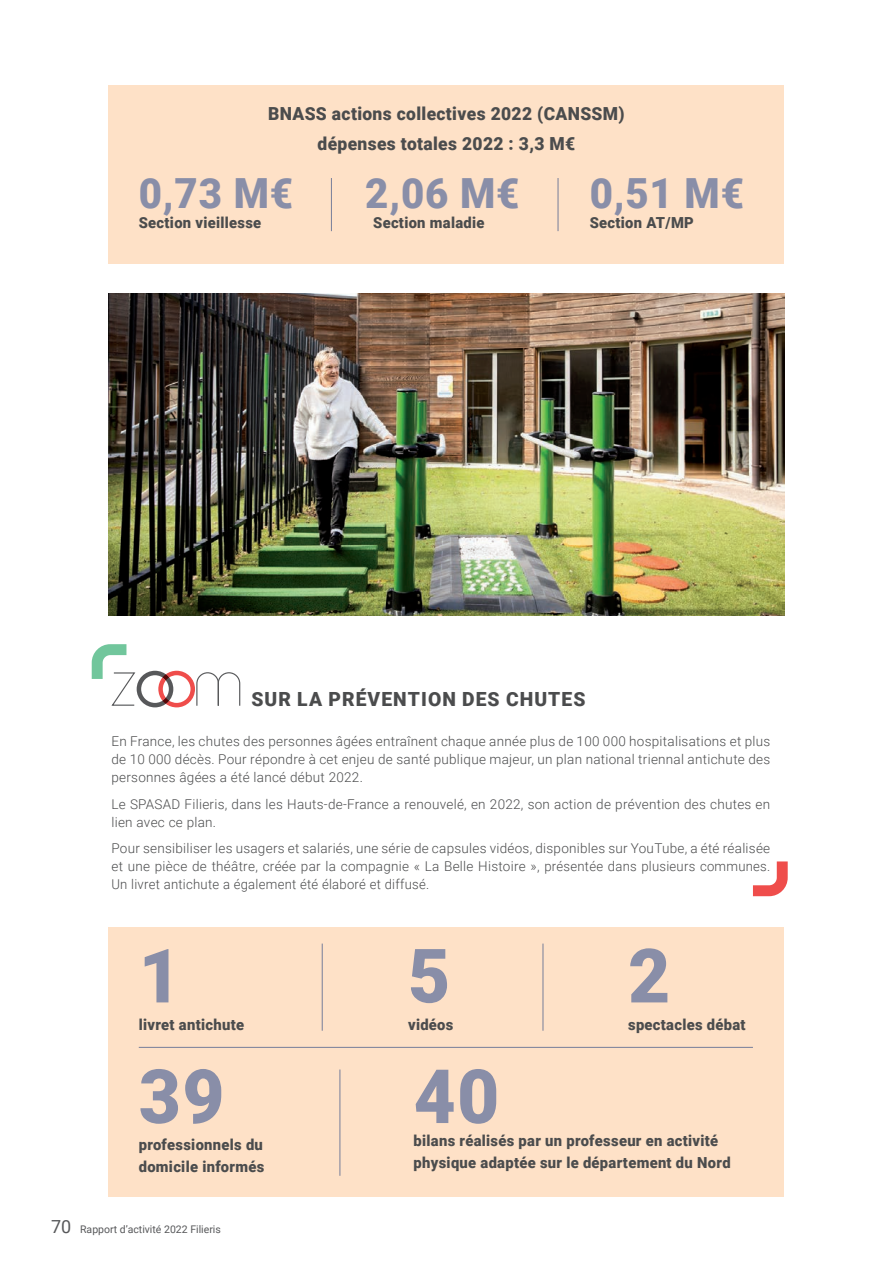
<style>
.page{position:relative;width:893px;height:1263px;background:#fff}
.page>*{position:absolute;margin:0;border:0;box-sizing:border-box;transform-origin:0 0}
.t1{font:900 75px/120.6px "Roboto";color:#898ea8}
.t2{font:900 41.55px "Roboto";color:#898ea8}
.t3{font:900 19.5px "Roboto";letter-spacing:.055em;color:#4b4c4d}
.t4{font:900 18px/30px "Roboto";letter-spacing:.02em;color:#4b4c4d;text-align:center}
.t5{font:900 15.3px/22.2px "Roboto";letter-spacing:.02em;color:#4b4c4d}
.t6{font:300 13.5px/18px "Roboto";letter-spacing:.02em;color:#4b4c4d;text-align:justify}
.t7{font:10.5px "Roboto";color:#57585a}
.s1{font-size:18px}
</style>
<div class="page">
<svg style="left:91px;top:644px;width:150px;height:63px"></svg>
<svg style="left:753px;top:861px;width:35px;height:36px"></svg>
<div style="left:109px;top:928px;width:675px;height:269px;background:#fee1c7"></div>
<hr style="left:322px;top:943px;width:1px;height:88px;background:#767e9a">
<hr style="left:340px;top:1069px;width:1px;height:107px;background:#767e9a">
<hr style="left:543px;top:943px;width:1px;height:88px;background:#767e9a">
<hr style="left:139px;top:1047px;width:614px;height:1px;background:#767e9a">
<img style="left:109px;top:293px;width:675px;height:322px">
<div style="left:109px;top:85px;width:675px;height:179px;background:#fee1c7"></div>
<hr style="left:331px;top:178px;width:1px;height:53px;background:#767e9a">
<hr style="left:558px;top:178px;width:1px;height:53px;background:#767e9a">
<h3 class="t4" style="left:268px;top:98px;width:358px">BNASS actions collectives 2022 (CANSSM) dépenses totales 2022 : 3,3 M€</h3>
<h2 class="t2" style="left:139px;top:164px;width:156px">0,73 M€</h2>
<h2 class="t2" style="left:365px;top:164px;width:156px">2,06 M€</h2>
<h2 class="t2" style="left:590px;top:164px;width:156px">0,51 M€</h2>
<p class="t5" style="left:139px;top:211px;width:124px">Section vieillesse</p>
<p class="t5" style="left:373px;top:211px;width:113px">Section maladie</p>
<p class="t5" style="left:590px;top:211px;width:106px">Section AT/MP</p>
<h3 class="t3" style="left:251px;top:685px;width:336px">SUR LA PRÉVENTION DES CHUTES</h3>
<p class="t6" style="left:111px;top:732px;width:660px">En France, les chutes des personnes âgées entraînent chaque année plus de 100 000 hospitalisations et plus de 10 000 décès. Pour répondre à cet enjeu de santé publique majeur, un plan national triennal antichute des personnes âgées a été lancé début 2022.</p>
<p class="t6" style="left:111px;top:794px;width:660px">Le SPASAD Filieris, dans les Hauts-de-France a renouvelé, en 2022, son action de prévention des chutes en lien avec ce plan.</p>
<p class="t6" style="left:111px;top:839px;width:660px">Pour sensibiliser les usagers et salariés, une série de capsules vidéos, disponibles sur YouTube, a été réalisée et une pièce de théâtre, créée par la compagnie « La Belle Histoire », présentée dans plusieurs communes.<br>Un livret antichute a également été élaboré et diffusé.</p>
<h1 class="t1" style="left:139px;top:913px;width:87px">1<br>39</h1>
<h1 class="t1" style="left:408px;top:913px;width:93px">5<br>40</h1>
<h1 class="t1" style="left:628px;top:913px;width:44px">2</h1>
<p class="t5" style="left:139px;top:1012px;width:107px">livret antichute</p>
<p class="t5" style="left:408px;top:1012px;width:47px">vidéos</p>
<p class="t5" style="left:628px;top:1012px;width:119px">spectacles débat</p>
<p class="t5" style="left:139px;top:1133px;width:127px">professionnels du domicile informés</p>
<p class="t7" style="left:51px;top:1222px;width:171px"><span class="s1">70</span> Rapport d’activité 2022 Filieris</p>
<p class="t5" style="left:414px;top:1128px;width:319px">bilans réalisés par un professeur en activité physique adaptée sur le département du Nord</p>
</div>
